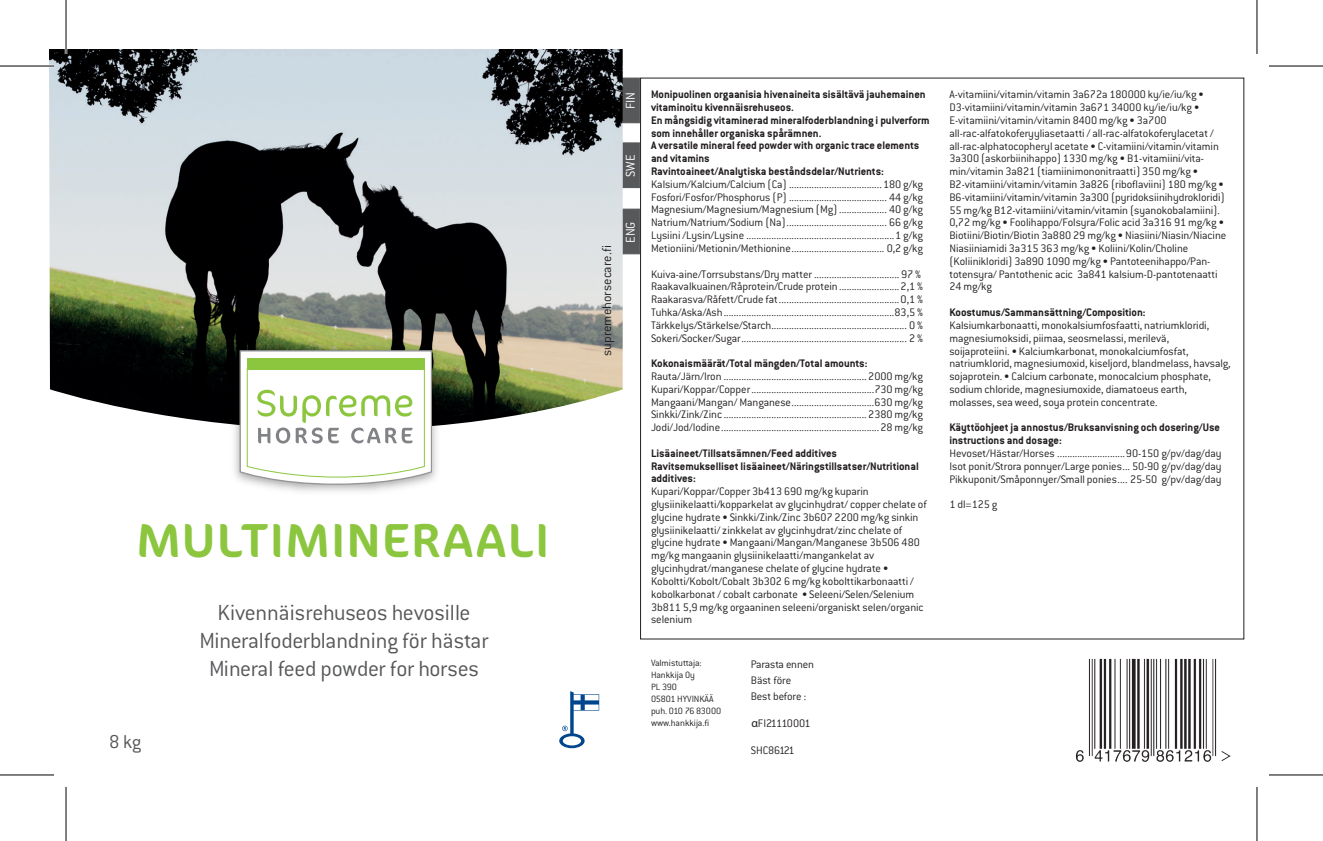
<style>
.page{position:relative;width:1323px;height:841px;background:#fff}
.page>*{position:absolute;margin:0;border:0;box-sizing:border-box;transform-origin:0 0}
.t1{font:48px "Cocon Pro";letter-spacing:.05em;color:#8bc63e}
.t2{font:300 24px/28.2px "Conduit ITC";letter-spacing:-.01em;color:#57585a;text-align:center}
.t3{font:300 20.4px "Conduit ITC";color:#57585a}
.t4{font:300 14px "Conduit ITC";letter-spacing:.005em;color:#231f20}
.t5{font:300 14px "Conduit ITC";color:#fff}
.t6{font:300 12px/12.8px "Conduit ITC";letter-spacing:-.005em;color:#231f20}
.t7{font:700 12px/12.8px "Conduit ITC";letter-spacing:-.005em;color:#231f20}
.t8{font:300 12px "Conduit ITC";letter-spacing:-.06em;color:#231f20}
.t9{font:300 10px/12px "Conduit ITC";color:#231f20}
.s1{font-family:"Myriad Pro";font-weight:400}
</style>
<div class="page">
<div style="left:622px;top:78px;width:18px;height:45px;background:#57585a;border:1px solid #57585a"></div>
<div style="left:622px;top:142px;width:18px;height:46px;background:#57585a;border:1px solid #57585a"></div>
<div style="left:622px;top:209px;width:18px;height:45px;background:#57585a;border:1px solid #57585a"></div>
<img style="left:49px;top:49px;width:574px;height:376px">
<img style="left:228px;top:340px;width:218px;height:152px">
<svg style="left:240px;top:350px;width:192px;height:134px"></svg>
<div style="left:247px;top:358px;width:177px;height:11px;background:#8bc63e"></div>
<svg style="left:559px;top:691px;width:40px;height:57px"></svg>
<img style="left:1076px;top:659px;width:154px;height:102px">
<hr style="left:0;top:65px;width:54px;height:2px;background:#fff">
<hr style="left:65px;top:0;width:2px;height:54px;background:#fff">
<hr style="left:0;top:66px;width:54px;height:1px;background:#000">
<hr style="left:1269px;top:66px;width:54px;height:1px;background:#000">
<hr style="left:0;top:774px;width:54px;height:1px;background:#000">
<hr style="left:1269px;top:774px;width:54px;height:1px;background:#000">
<hr style="left:66px;top:0;width:1px;height:54px;background:#000">
<hr style="left:66px;top:787px;width:1px;height:54px;background:#000">
<hr style="left:1256px;top:0;width:1px;height:54px;background:#000">
<hr style="left:1256px;top:787px;width:1px;height:54px;background:#000">
<h1 class="t1" style="left:137px;top:509px;width:413px">MULTIMINERAALI</h1>
<h3 class="t3" style="left:109px;top:730px;width:34px">8 kg</h3>
<h2 class="t2" style="left:199px;top:598px;width:290px">Kivennäisrehuseos hevosille<br>Mineralfoderblandning för hästar<br>Mineral feed powder for horses</h2>
<p class="t5" style="left:623px;top:109px;width:18px;rotate:-90deg">FIN</p>
<p class="t5" style="left:623px;top:177px;width:24px;rotate:-90deg">SWE</p>
<p class="t4" style="left:599px;top:356px;width:113px;rotate:-90deg">supremehorsecare.fi</p>
<p class="t5" style="left:623px;top:243px;width:23px;rotate:-90deg">ENG</p>
<p class="t7" style="left:651px;top:88px;width:280px">Monipuolinen orgaanisia hivenaineita sisältävä jauhemainen vitaminoitu kivennäisrehuseos.<br>En mångsidig vitaminerad mineralfoderblandning i pulverform som innehåller organiska spårämnen.<br>A versatile mineral feed powder with organic trace elements and vitamins<br>Ravintoaineet/Analytiska beståndsdelar/Nutrients:</p>
<p class="t6" style="left:651px;top:178px;width:274px;text-align:justify">Kalsium/Kalcium/Calcium (Ca) .....................................180 g/kg Fosfori/Fosfor/Phosphorus (P) ....................................... 44 g/kg Magnesium/Magnesium/Magnesium (Mg) ................... 40 g/kg Natrium/Natrium/Sodium (Na)........................................ 66 g/kg Lysiini /Lysin/Lysine ...........................................................1 g/kg Metioniini/Metionin/Methionine..................................... 0,2 g/kg</p>
<p class="t6" style="left:651px;top:267px;width:274px">Kuiva-aine/Torrsubstans/Dry matter .................................. 97 % Raakavalkuainen/Råprotein/Crude protein ........................2,1 % Raakarasva/Råfett/Crude fat................................................0,1 % Tuhka/Aska/Ash....................................................................83,5 % Tärkkelys/Stärkelse/Starch...................................................... 0 % Sokeri/Socker/Sugar.................................................................. 2 %</p>
<p class="t7" style="left:651px;top:357px;width:218px">Kokonaismäärät/Total mängden/Total amounts:</p>
<p class="t6" style="left:651px;top:370px;width:274px;text-align:justify">Rauta/Järn/Iron ......................................................... 2000 mg/kg Kupari/Koppar/Copper.................................................730 mg/kg Mangaani/Mangan/ Manganese.................................630 mg/kg Sinkki/Zink/Zinc ......................................................... 2380 mg/kg Jodi/Jod/Iodine...............................................................28 mg/kg</p>
<p class="t7" style="left:651px;top:446px;width:269px">Lisäaineet/Tillsatsämnen/Feed additives<br>Ravitsemukselliset lisäaineet/Näringstillsatser/Nutritional additives:</p>
<p class="t6" style="left:651px;top:485px;width:277px">Kupari/Koppar/Copper 3b413 690 mg/kg kuparin glysiinikelaatti/kopparkelat av glycinhydrat/ copper chelate of glycine hydrate • Sinkki/Zink/Zinc 3b607 2200 mg/kg sinkin glysiinikelaatti/ zinkkelat av glycinhydrat/zinc chelate of glycine hydrate • Mangaani/Mangan/Manganese 3b506 480 mg/kg mangaanin glysiinikelaatti/mangankelat av glycinhydrat/manganese chelate of glycine hydrate • Koboltti/Kobolt/Cobalt 3b302 6 mg/kg kobolttikarbonaatti / kobolkarbonat / cobalt carbonate • Seleeni/Selen/Selenium 3b811 5,9 mg/kg orgaaninen seleeni/organiskt selen/organic selenium</p>
<p class="t9" style="left:651px;top:657px;width:72px">Valmistuttaja:<br>Hankkija Oy<br>PL 390<br>05801 HYVINKÄÄ puh. 010 76 83000 www.hankkija.fi</p>
<p class="t6" style="left:750px;top:656px;width:65px;line-height:16px">Parasta ennen<br>Bäst före<br>Best before :</p>
<p class="t8" style="left:751px;top:716px;width:61px"><span class="s1">α</span>FI21110001</p>
<p class="t6" style="left:750px;top:744px;width:45px">SHC86121</p>
<p class="t6" style="left:949px;top:88px;width:278px">A-vitamiini/vitamin/vitamin 3a672a 180000 ky/ie/iu/kg • D3-vitamiini/vitamin/vitamin 3a671 34000 ky/ie/iu/kg • E-vitamiini/vitamin/vitamin 8400 mg/kg • 3a700 all-rac-alfatokoferyyliasetaatti / all-rac-alfatokoferylacetat / all-rac-alphatocopheryl acetate • C-vitamiini/vitamin/vitamin 3a300 (askorbiinihappo) 1330 mg/kg • B1-vitamiini/vita&shy;min/vitamin 3a821 (tiamiinimononitraatti) 350 mg/kg • B2-vitamiini/vitamin/vitamin 3a826 (riboflaviini) 180 mg/kg • B6-vitamiini/vitamin/vitamin 3a300 (pyridoksiinihydrokloridi)<br>55 mg/kg B12-vitamiini/vitamin/vitamin (syanokobalamiini).<br>0,72 mg/kg • Foolihappo/Folsyra/Folic acid 3a316 91 mg/kg • Biotiini/Biotin/Biotin 3a880 29 mg/kg • Niasiini/Niasin/Niacine Niasiiniamidi 3a315 363 mg/kg • Koliini/Kolin/Choline (Koliinikloridi) 3a890 1090 mg/kg • Pantoteenihappo/Pan&shy;totensyra/ Pantothenic acic 3a841 kalsium-D-pantotenaatti 24 mg/kg</p>
<p class="t7" style="left:949px;top:306px;width:198px">Koostumus/Sammansättning/Composition:</p>
<p class="t6" style="left:949px;top:319px;width:283px">Kalsiumkarbonaatti, monokalsiumfosfaatti, natriumkloridi, magnesiumoksidi, piimaa, seosmelassi, merilevä, soijaproteiini. • Kalciumkarbonat, monokalciumfosfat, natriumklorid, magnesiumoxid, kiseljord, blandmelass, havsalg, sojaprotein. • Calcium carbonate, monocalcium phosphate, sodium chloride, magnesiumoxide, diamatoeus earth, molasses, sea weed, soya protein concentrate.</p>
<p class="t7" style="left:949px;top:421px;width:272px">Käyttöohjeet ja annostus/Bruksanvisning och dosering/Use instructions and dosage:</p>
<p class="t6" style="left:949px;top:447px;width:274px;text-align:justify">Hevoset/Hästar/Horses ...........................90-150 g/pv/dag/day Isot ponit/Strora ponnyer/Large ponies... 50-90 g/pv/dag/day Pikkuponit/Småponnyer/Small ponies.... 25-50 g/pv/dag/day</p>
<p class="t6" style="left:949px;top:498px;width:49px">1 dl=125 g</p>
</div>
